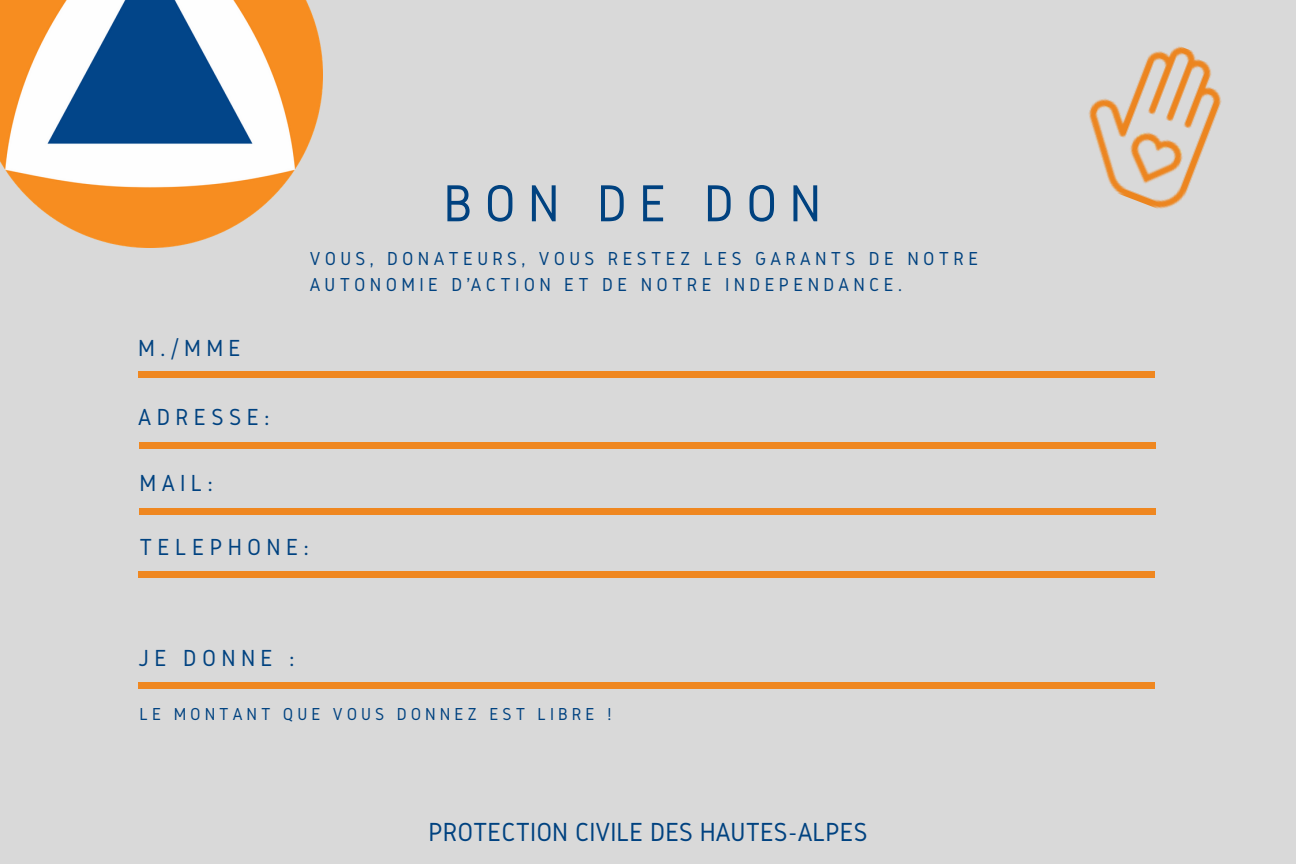
<style>
.page{position:relative;width:1296px;height:864px;background:#d9d9d9}
.page>*{position:absolute;margin:0;border:0;box-sizing:border-box;transform-origin:0 0}
.t1{font:54px "Gidole";letter-spacing:.22em;color:#004280}
.t2{font:27.3px "Gidole";color:#004280}
.t3{font:24px "Gidole";letter-spacing:.22em;color:#004280}
.t4{font:19.5px/26.1px "Gidole";letter-spacing:.22em;color:#004280}
.t5{font:18px "Gidole";letter-spacing:.22em;color:#004280}
</style>
<div class="page">
<div style="left:138px;top:371px;width:1017px;height:6px;background:#ef8720"></div>
<div style="left:138px;top:682px;width:1017px;height:7px;background:#ef8720"></div>
<img style="left:0;top:0;width:322px;height:247px">
<div style="left:140px;top:442px;width:1016px;height:7px;background:#ef8720"></div>
<div style="left:140px;top:508px;width:1016px;height:6px;background:#ef8720"></div>
<div style="left:138px;top:572px;width:1017px;height:6px;background:#ef8720"></div>
<img style="left:1088px;top:46px;width:134px;height:163px">
<h1 class="t1" style="left:443px;top:174px;width:379px">BON DE DON</h1>
<p class="t3" style="left:138px;top:335px;width:104px">M./MME</p>
<p class="t3" style="left:138px;top:404px;width:132px">ADRESSE:</p>
<p class="t3" style="left:140px;top:470px;width:75px">MAIL:</p>
<p class="t4" style="left:310px;top:245px;width:670px">VOUS, DONATEURS, VOUS RESTEZ LES GARANTS DE NOTRE<br>AUTONOMIE D’ACTION ET DE NOTRE INDÉPENDANCE.</p>
<p class="t3" style="left:140px;top:534px;width:171px">TÉLEPHONE:</p>
<p class="t3" style="left:138px;top:644px;width:158px">JE DONNE :</p>
<p class="t5" style="left:140px;top:704px;width:474px">LE MONTANT QUE VOUS DONNEZ EST LIBRE !</p>
<h2 class="t2" style="left:428px;top:817px;width:441px">PROTECTION CIVILE DES HAUTES-ALPES</h2>
</div>
